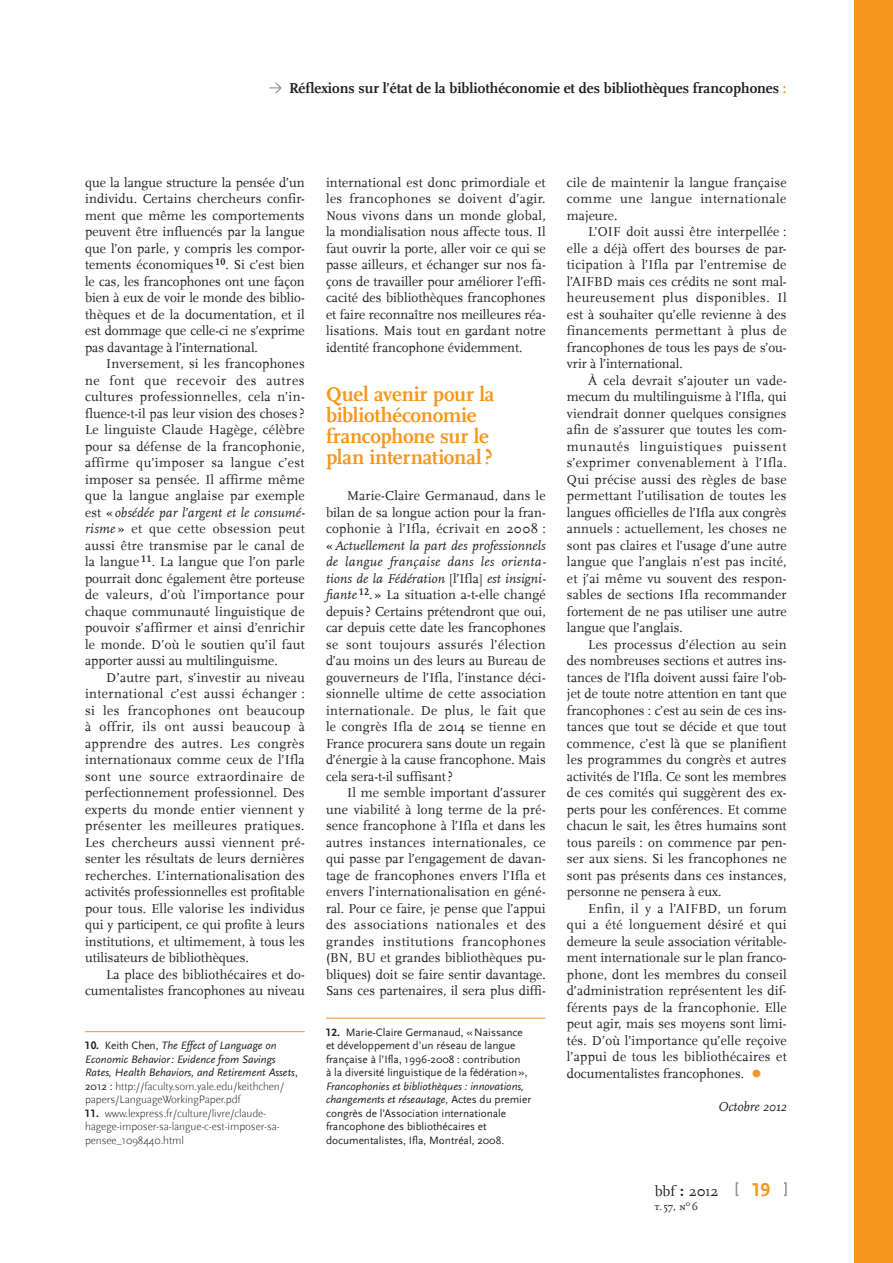
<style>
.page{position:relative;width:893px;height:1263px;background:#fff}
.page>*{position:absolute;margin:0;border:0;box-sizing:border-box;transform-origin:0 0}
.D_-_TEXTE{font:33px "Scala";color:#f7971d}
.D_-_inter_1{font:700 21px/21px "Scala";letter-spacing:-.015em;color:#f7971d}
.t1{font:700 19.5px "Scala Sans LF";color:#f7971d}
.t2{font:700 15px "Scala";color:#231f20}
.t3{font:15px "Scala";letter-spacing:.005em;color:#231f20}
.D_-_TEXTE-2{font:13.5px/16.5px "Scala";color:#231f20;text-align:justify}
.D_-_note{font:13.5px/16.5px "Scala";letter-spacing:.015em;color:#231f20;text-align:justify}
.D_-_date_fin{font:italic 13.5px "Scala";color:#231f20}
.D_-_note-2{font:11.25px/13.5px "Scala Sans";color:#231f20}
.D_-_note-3{font:italic 11.25px/13.5px "Scala Sans";color:#231f20}
.D_-_note-4{font:300 11.25px/13.5px "Scala Sans";letter-spacing:-.01em;color:#231f20}
.t4{font:10.5px "Scala Caps";color:#231f20}
.s1{color:#f7971d}
.s2{font-style:italic}
.s3{font-family:"Scala Sans LF";font-weight:700;font-style:normal}
.s4{font-style:normal}
.s5{font-weight:300;font-style:normal}
.s6{font-family:"Scala Sans LF";font-weight:700}
.s7{font-family:"Scala Sans";font-weight:700}
</style>
<div class="page">
<svg style="left:736px;top:1182px;width:2px;height:14px"></svg>
<svg style="left:784px;top:1182px;width:3px;height:14px"></svg>
<div style="left:855px;top:0;width:38px;height:1263px;background:#f7971d"></div>
<svg style="left:270px;top:83px;width:12px;height:10px"></svg>
<hr style="left:85px;top:1031px;width:220px;height:1px;background:#f7971d">
<hr style="left:326px;top:1018px;width:220px;height:1px;background:#f7971d">
<p class="t2" style="left:289px;top:80px;width:499px">Réflexions sur l’état de la bibliothéconomie et des bibliothèques francophones <span class="s1">:</span></p>
<p class="D_-_TEXTE-2" style="left:85px;top:174px;width:221px">que la langue structure la pensée d’un individu. Certains chercheurs confir&shy;ment que même les comportements peuvent être influencés par la langue que l’on parle, y compris les compor&shy;tements économiques <sup>10</sup>. Si c’est bien le cas, les francophones ont une façon bien à eux de voir le monde des biblio&shy;thèques et de la documentation, et il est dommage que celle-ci ne s’exprime pas davantage à l’international.</p>
<p class="D_-_TEXTE-2" style="left:85px;top:356px;width:221px;text-indent:21px">Inversement, si les francophones ne font que recevoir des autres cultures professionnelles, cela n’in&shy;fluence-t-il pas leur vision des choses ?<br>Le linguiste Claude Hagège, célèbre pour sa défense de la francophonie, affirme qu’imposer sa langue c’est imposer sa pensée. Il affirme même que la langue anglaise par exemple est « <span class="s2">obsédée par l’argent et le consumé&shy;risme</span> » et que cette obsession peut aussi être transmise par le canal de la langue <sup>11</sup>. La langue que l’on parle pourrait donc également être porteuse de valeurs, d’où l’importance pour chaque communauté linguistique de pouvoir s’affirmer et ainsi d’enrichir le monde. D’où le soutien qu’il faut apporter aussi au multilinguisme.</p>
<p class="D_-_TEXTE-2" style="left:85px;top:669px;width:221px;text-indent:21px">D’autre part, s’investir au niveau international c’est aussi échanger : si les francophones ont beaucoup à offrir, ils ont aussi beaucoup à apprendre des autres. Les congrès internationaux comme ceux de l’Ifla sont une source extraordinaire de perfectionnement professionnel. Des experts du monde entier viennent y présenter les meilleures pratiques.<br>Les chercheurs aussi viennent pré&shy;senter les résultats de leurs dernières recherches. L’internationalisation des activités professionnelles est profitable pour tous. Elle valorise les individus qui y participent, ce qui profite à leurs institutions, et ultimement, à tous les utilisateurs de bibliothèques.</p>
<p class="D_-_TEXTE-2" style="left:85px;top:966px;width:221px;text-align:right">La place des bibliothécaires et do&shy;cumentalistes francophones au niveau</p>
<p class="D_-_note-3" style="left:85px;top:1039px;width:214px"><span class="s3">10.</span> <span class="s4">Keith Chen,</span> The Effect of Language on Economic Behavior: Evidence from Savings Rates, Health Behaviors, and Retirement Assets<span class="s4">, 2012 :</span> <span class="s5">http://faculty.som.yale.edu/keithchen/ papers/LanguageWorkingPaper.pdf</span></p>
<p class="D_-_note-4" style="left:85px;top:1107px;width:196px"><span class="s6">11.</span> www.lexpress.fr/culture/livre/claude&shy;hagege-imposer-sa-langue-c-est-imposer-sa&shy;pensee_1098440.html</p>
<p class="D_-_note" style="left:326px;top:174px;width:221px">international est donc primordiale et les francophones se doivent d’agir.<br>Nous vivons dans un monde global, la mondialisation nous affecte tous. Il faut ouvrir la porte, aller voir ce qui se passe ailleurs, et échanger sur nos fa&shy;çons de travailler pour améliorer l’effi&shy;cacité des bibliothèques francophones et faire reconnaître nos meilleures réa&shy;lisations. Mais tout en gardant notre identité francophone évidemment.</p>
<p class="D_-_inter_1" style="left:326px;top:384px;width:170px">Quel avenir pour la bibliothéconomie francophone sur le plan international ?</p>
<p class="D_-_TEXTE-2" style="left:326px;top:488px;width:221px;text-indent:21px">Marie-Claire Germanaud, dans le bilan de sa longue action pour la fran&shy;cophonie à l’Ifla, écrivait en 2008 : «<span class="s2">Actuellement la part des professionnels de langue française dans les orienta&shy;tions de la Fédération</span> [l’Ifla] <span class="s2">est insigni&shy;fiante</span> <sup>12</sup>. » La situation a-t-elle changé depuis ? Certains prétendront que oui, car depuis cette date les francophones se sont toujours assurés l’élection d’au moins un des leurs au Bureau de gouverneurs de l’Ifla, l’instance déci&shy;sionnelle ultime de cette association internationale. De plus, le fait que le congrès Ifla de 2014 se tienne en France procurera sans doute un regain d’énergie à la cause francophone. Mais cela sera-t-il suffisant ?</p>
<p class="D_-_TEXTE-2" style="left:326px;top:785px;width:221px;text-indent:21px">Il me semble important d’assurer une viabilité à long terme de la pré&shy;sence francophone à l’Ifla et dans les autres instances internationales, ce qui passe par l’engagement de davan&shy;tage de francophones envers l’Ifla et envers l’internationalisation en géné&shy;ral. Pour ce faire, je pense que l’appui des associations nationales et des grandes institutions francophones (BN, BU et grandes bibliothèques pu&shy;bliques) doit se faire sentir davantage.<br>Sans ces partenaires, il sera plus diffi-</p>
<p class="D_-_note-2" style="left:326px;top:1026px;width:207px"><span class="s6">12.</span> Marie-Claire Germanaud, «Naissance et développement d’un réseau de langue française à l’Ifla, 1996-2008 : contribution<br>à la diversité linguistique de la fédération», <span class="s2">Francophonies et bibliothèques : innovations, changements et réseautage,</span> Actes du premier congrès de l’Association internationale francophone des bibliothécaires et documentalistes, Ifla, Montréal, 2008.</p>
<p class="D_-_note" style="left:567px;top:174px;width:221px">cile de maintenir la langue française comme une langue internationale majeure.</p>
<p class="D_-_TEXTE-2" style="left:567px;top:224px;width:221px;text-indent:21px">L’OIF doit aussi être interpellée : elle a déjà offert des bourses de par&shy;ticipation à l’Ifla par l’entremise de l’AIFBD mais ces crédits ne sont mal&shy;heureusement plus disponibles. Il est à souhaiter qu’elle revienne à des financements permettant à plus de francophones de tous les pays de s’ou&shy;vrir à l’international.</p>
<p class="D_-_TEXTE-2" style="left:567px;top:372px;width:221px;text-indent:21px">À cela devrait s’ajouter un vade&shy;mecum du multilinguisme à l’Ifla, qui viendrait donner quelques consignes afin de s’assurer que toutes les com&shy;munautés linguistiques puissent s’exprimer convenablement à l’Ifla.<br>Qui précise aussi des règles de base permettant l’utilisation de toutes les langues officielles de l’Ifla aux congrès annuels : actuellement, les choses ne sont pas claires et l’usage d’une autre langue que l’anglais n’est pas incité, et j’ai même vu souvent des respon&shy;sables de sections Ifla recommander fortement de ne pas utiliser une autre langue que l’anglais.</p>
<p class="D_-_TEXTE-2" style="left:567px;top:636px;width:221px;text-indent:21px">Les processus d’élection au sein des nombreuses sections et autres ins&shy;tances de l’Ifla doivent aussi faire l’ob&shy;jet de toute notre attention en tant que francophones : c’est au sein de ces ins&shy;tances que tout se décide et que tout commence, c’est là que se planifient les programmes du congrès et autres activités de l’Ifla. Ce sont les membres de ces comités qui suggèrent des ex&shy;perts pour les conférences. Et comme chacun le sait, les êtres humains sont tous pareils : on commence par pen&shy;ser aux siens. Si les francophones ne sont pas présents dans ces instances, personne ne pensera à eux.</p>
<p class="D_-_TEXTE-2" style="left:567px;top:900px;width:221px;text-indent:21px">Enfin, il y a l’AIFBD, un forum qui a été longuement désiré et qui demeure la seule association véritable&shy;ment internationale sur le plan franco&shy;phone, dont les membres du conseil d’administration représentent les dif&shy;férents pays de la francophonie. Elle peut agir, mais ses moyens sont limi&shy;tés. D’où l’importance qu’elle reçoive l’appui de tous les bibliothécaires et documentalistes francophones.</p>
<p class="D_-_TEXTE" style="left:751px;top:1053px;width:13px">•</p>
<p class="D_-_date_fin" style="left:718px;top:1099px;width:70px">Octobre 2012</p>
<p class="t3" style="left:655px;top:1183px;width:65px">bbf <span class="s7">:</span> 2012</p>
<h3 class="t1" style="left:752px;top:1179px;width:20px">19</h3>
<p class="t4" style="left:655px;top:1200px;width:45px">t. 57, n<sup>o</sup> 6</p>
</div>
